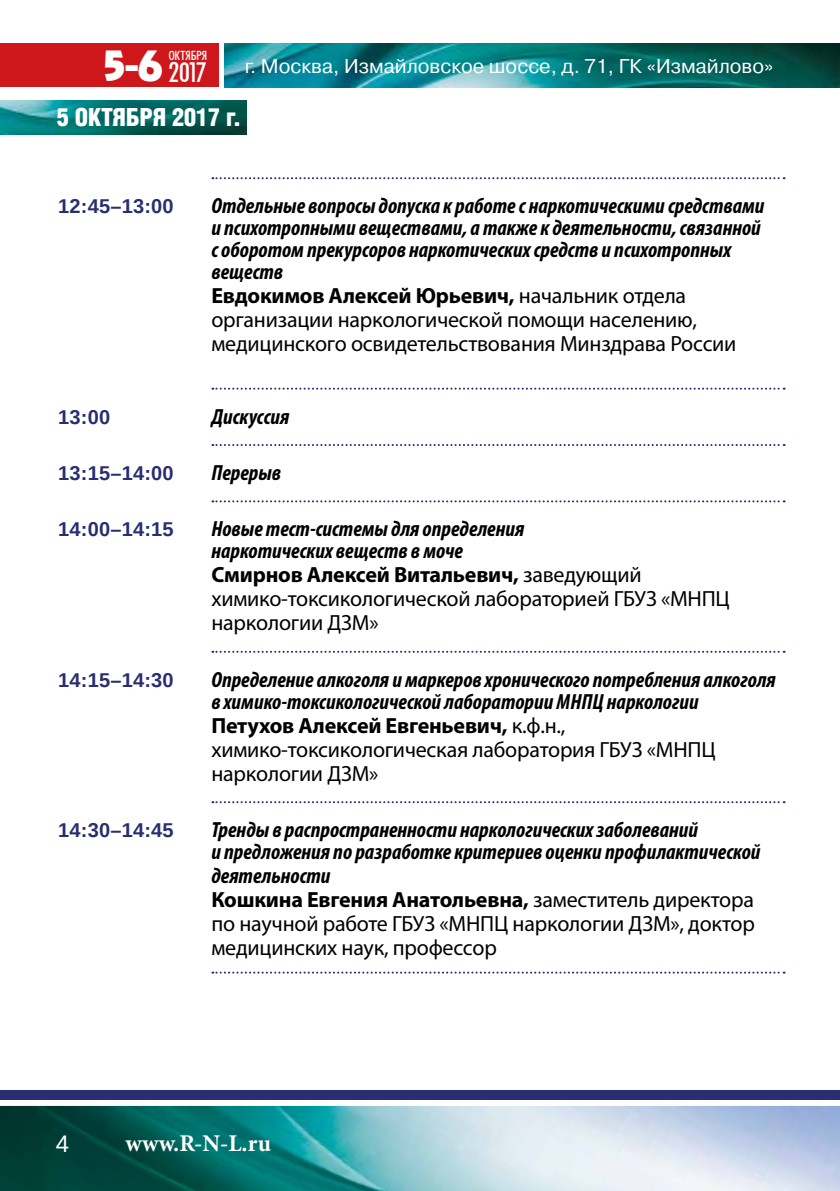
<style>
.page{position:relative;width:840px;height:1191px;background:#fff}
.page>*{position:absolute;margin:0;border:0;box-sizing:border-box;transform-origin:0 0}
.t1{font:500 37.6px "AG Revue Cyr";color:#fff}
.t2{font:30px "Futura Condensed Plain";color:#fff}
.t3{font:300 condensed 24px "AG Letterica";color:#fff}
.t4{font:700 24px "Minion Pro";color:#fff}
.t5{font:24px "Liberation Sans";color:#fff}
.t6{font:italic 700 condensed 22px/22px "Myriad Pro";color:#000}
.t7{font:22px/24px "Myriad Pro";letter-spacing:-.01em;color:#000}
.t8{font:700 20px "Liberation Sans";letter-spacing:.01em;color:#292e70}
.t9{font:20px "Pragmatica C";color:#fff}
.t10{font:14px "Futura Condensed Plain";letter-spacing:.005em;color:#fff}
.s1{font-weight:700}
.s2{font-weight:700;font-style:italic;font-stretch:condensed}
</style>
<div class="page">
<img style="left:0;top:1106px;width:839px;height:85px">
<div style="left:0;top:1090px;width:839px;height:10px;background:#292e70"></div>
<div style="left:0;top:43px;width:218px;height:44px;background:#cd171a"></div>
<img style="left:224px;top:43px;width:615px;height:45px">
<img style="left:0;top:101px;width:247px;height:33px">
<svg style="left:212px;top:177px;width:572px;height:2px"></svg>
<svg style="left:212px;top:388px;width:572px;height:2px"></svg>
<svg style="left:212px;top:444px;width:572px;height:2px"></svg>
<svg style="left:212px;top:500px;width:572px;height:2px"></svg>
<svg style="left:212px;top:651px;width:572px;height:2px"></svg>
<svg style="left:212px;top:801px;width:572px;height:2px"></svg>
<svg style="left:212px;top:971px;width:572px;height:2px"></svg>
<h1 class="t1" style="left:103px;top:45px;width:61px">5-6</h1>
<p class="t10" style="left:169px;top:47px;width:40px">ОКТЯБРЯ</p>
<h2 class="t2" style="left:169px;top:55px;width:39px">2017</h2>
<p class="t9" style="left:245px;top:55px;width:530px">г. Москва, Измайловское шоссе, д. 71, ГК «Измайлово»</p>
<p class="t3" style="left:57px;top:103px;width:186px">5 ОКТЯБРЯ 2017 г.</p>
<p class="t8" style="left:58px;top:193px;width:117px">12:45–13:00</p>
<p class="t6" style="left:211px;top:194px;width:554px">Отдельные вопросы допуска к работе с наркотическими средствами и психотропными веществами, а также к деятельности, связанной с оборотом прекурсоров наркотических средств и психотропных веществ</p>
<p class="t7" style="left:211px;top:283px;width:526px"><span class="s1">Евдокимов Алексей Юрьевич,</span> начальник отдела организации наркологической помощи населению, медицинского освидетельствования Минздрава России</p>
<p class="t8" style="left:58px;top:403px;width:53px">13:00</p>
<p class="t6" style="left:211px;top:405px;width:79px">Дискуссия</p>
<p class="t8" style="left:58px;top:459px;width:117px">13:15–14:00</p>
<p class="t6" style="left:211px;top:461px;width:71px">Перерыв</p>
<p class="t8" style="left:58px;top:516px;width:117px">14:00–14:15</p>
<p class="t6" style="left:211px;top:517px;width:314px">Новые тест-системы для определения наркотических веществ в моче</p>
<p class="t7" style="left:211px;top:563px;width:519px"><span class="s1">Смирнов Алексей Витальевич,</span> заведующий химико-токсикологической лабораторией ГБУЗ «МНПЦ наркологии ДЗМ»</p>
<p class="t8" style="left:58px;top:666px;width:117px">14:15–14:30</p>
<p class="t6" style="left:211px;top:668px;width:565px">Определение алкоголя и маркеров хронического потребления алкоголя в химико-токсикологической лаборатории МНПЦ наркологии</p>
<p class="t7" style="left:211px;top:713px;width:505px"><span class="s1">Петухов Алексей Евгеньевич,</span> к.ф.н., химико-токсикологическая лаборатория ГБУЗ «МНПЦ наркологии ДЗМ»</p>
<p class="t8" style="left:58px;top:816px;width:117px">14:30–14:45</p>
<p class="t6" style="left:211px;top:818px;width:550px">Тренды в распространенности наркологических заболеваний<br>и предложения по разработке критериев оценки профилактической</p>
<p class="t7" style="left:211px;top:863px;width:545px"><span class="s2">деятельности<br></span><span class="s1">Кошкина Евгения Анатольевна,</span> заместитель директора по научной работе ГБУЗ «МНПЦ наркологии ДЗМ», доктор медицинских наук, профессор</p>
<p class="t5" style="left:56px;top:1128px;width:15px">4</p>
<p class="t4" style="left:125px;top:1126px;width:147px">www.R-N-L.ru</p>
</div>
